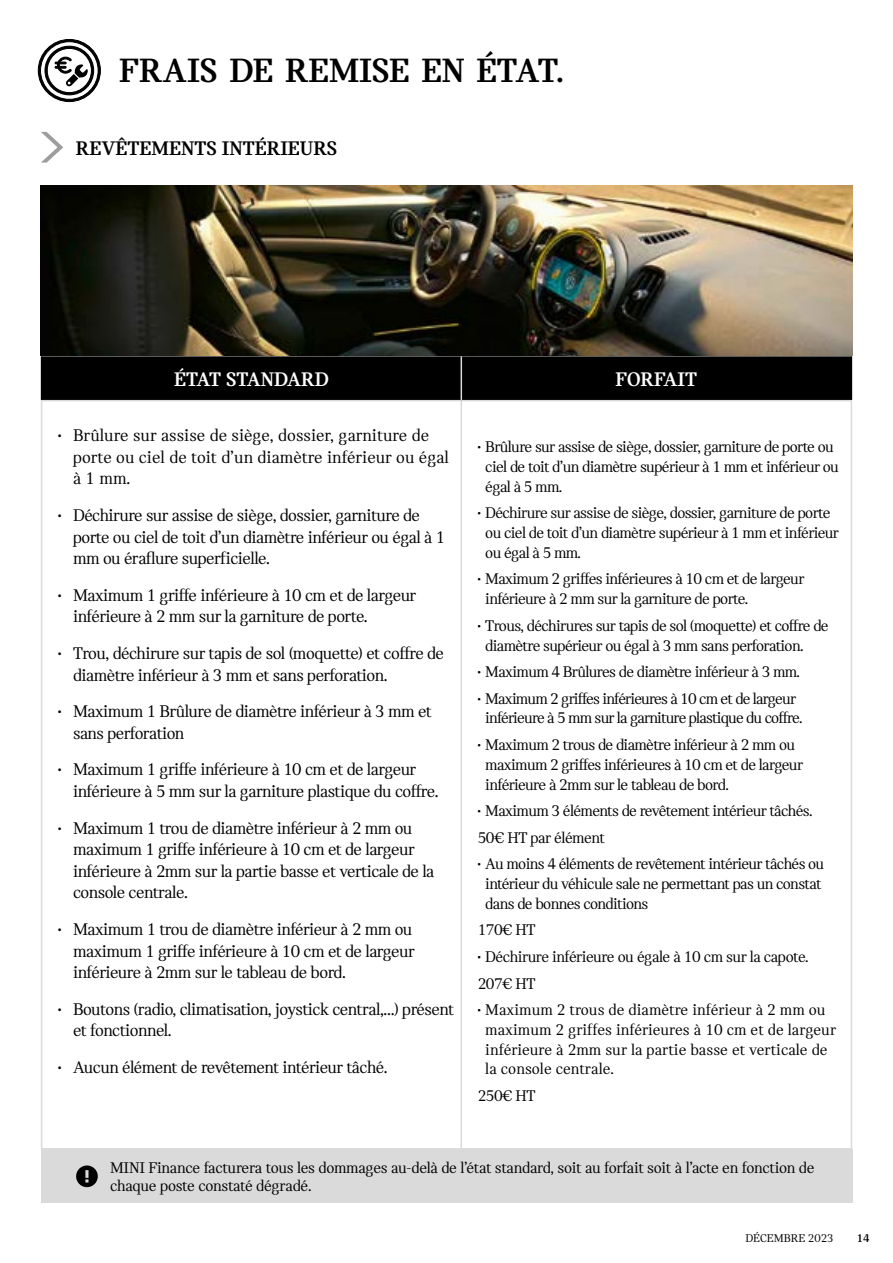
<style>
.page{position:relative;width:893px;height:1263px;background:#fff}
.page>*{position:absolute;margin:0;border:0;box-sizing:border-box;transform-origin:0 0}
.t1{font:700 36px "MINI Serif";letter-spacing:-.005em;color:#000}
.t2{font:700 21px "MINI Serif";color:#000}
.t3{font:700 21px "MINI Serif";color:#fff}
.t4{font:18px/21.6px "MINI Serif";letter-spacing:-.03em;color:#000}
.t5{font:18px/21.6px "MINI Serif";color:#000}
.t6{font:16.5px/19.8px "MINI Serif";letter-spacing:-.04em;color:#000}
.t7{font:16.5px/19.8px "MINI Serif";color:#000}
.t8{font:16.5px/18px "MINI Serif";letter-spacing:-.02em;color:#000}
.t9{font:12px "MINI Serif";color:#000}
.t10{font:700 12px "MINI Serif";color:#000}
</style>
<div class="page">
<svg style="left:41px;top:132px;width:22px;height:31px"></svg>
<div style="left:41px;top:1149px;width:811px;height:54px;background:#dadada"></div>
<svg style="left:76px;top:1165px;width:22px;height:22px"></svg>
<svg style="left:38px;top:39px;width:63px;height:63px"></svg>
<div style="left:42px;top:356px;width:809px;height:44px;background:#000"></div>
<hr style="left:461px;top:356px;width:1px;height:44px;background:#dadada">
<hr style="left:41px;top:400px;width:420px;height:1px;background:#dadada">
<hr style="left:41px;top:401px;width:1px;height:747px;background:#dadada">
<hr style="left:461px;top:400px;width:391px;height:1px;background:#dadada">
<hr style="left:461px;top:401px;width:1px;height:747px;background:#dadada">
<hr style="left:851px;top:401px;width:1px;height:747px;background:#dadada">
<hr style="left:41px;top:1148px;width:420px;height:1px;background:#dadada">
<hr style="left:461px;top:1148px;width:391px;height:1px;background:#dadada">
<hr style="left:41px;top:356px;width:1px;height:44px;background:#000">
<hr style="left:851px;top:356px;width:1px;height:44px;background:#000">
<img style="left:41px;top:185px;width:811px;height:171px">
<h1 class="t1" style="left:119px;top:50px;width:447px">FRAIS DE REMISE EN ÉTAT.</h1>
<p class="t2" style="left:76px;top:137px;width:263px">REVÊTEMENTS INTÉRIEURS</p>
<p class="t3" style="left:174px;top:367px;width:156px">ÉTAT STANDARD</p>
<p class="t3" style="left:616px;top:367px;width:83px">FORFAIT</p>
<p class="t5" style="left:73px;top:425px;width:377px;text-indent:-15px">• Brûlure sur assise de siège, dossier, garniture de porte ou ciel de toit d’un diamètre inférieur ou égal à 1 mm.</p>
<p class="t4" style="left:73px;top:504px;width:374px;text-indent:-15px">• Déchirure sur assise de siège, dossier, garniture de porte ou ciel de toit d’un diamètre inférieur ou égal à 1 mm ou éraflure superficielle.</p>
<p class="t4" style="left:73px;top:584px;width:345px;text-indent:-15px">• Maximum 1 griffe inférieure à 10 cm et de largeur inférieure à 2 mm sur la garniture de porte.</p>
<p class="t4" style="left:73px;top:642px;width:372px;text-indent:-15px">• Trou, déchirure sur tapis de sol (moquette) et coffre de diamètre inférieur à 3 mm et sans perforation.</p>
<p class="t4" style="left:73px;top:700px;width:360px;text-indent:-15px">• Maximum 1 Brûlure de diamètre inférieur à 3 mm et sans perforation</p>
<p class="t4" style="left:73px;top:759px;width:367px;text-indent:-15px">• Maximum 1 griffe inférieure à 10 cm et de largeur inférieure à 5 mm sur la garniture plastique du coffre.</p>
<p class="t4" style="left:73px;top:817px;width:363px;text-indent:-15px">• Maximum 1 trou de diamètre inférieur à 2 mm ou maximum 1 griffe inférieure à 10 cm et de largeur inférieure à 2mm sur la partie basse et verticale de la console centrale.</p>
<p class="t4" style="left:73px;top:918px;width:343px;text-indent:-15px">• Maximum 1 trou de diamètre inférieur à 2 mm ou maximum 1 griffe inférieure à 10 cm et de largeur inférieure à 2mm sur le tableau de bord.</p>
<p class="t4" style="left:73px;top:998px;width:383px;text-indent:-15px">• Boutons (radio, climatisation, joystick central,…) présent et fonctionnel.</p>
<p class="t4" style="left:58px;top:1056px;width:331px">• Aucun élément de revêtement intérieur tâché.</p>
<p class="t6" style="left:485px;top:437px;width:355px;text-indent:-8px">• Brûlure sur assise de siège, dossier, garniture de porte ou ciel de toit d’un diamètre supérieur à 1 mm et inférieur ou égal à 5 mm.</p>
<p class="t6" style="left:485px;top:503px;width:355px;text-indent:-8px">• Déchirure sur assise de siège, dossier, garniture de porte ou ciel de toit d’un diamètre supérieur à 1 mm et inférieur ou égal à 5 mm.</p>
<p class="t6" style="left:485px;top:569px;width:320px;text-indent:-8px">• Maximum 2 griffes inférieures à 10 cm et de largeur inférieure à 2 mm sur la garniture de porte.</p>
<p class="t6" style="left:485px;top:615px;width:345px;text-indent:-8px">• Trous, déchirures sur tapis de sol (moquette) et coffre de diamètre supérieur ou égal à 3 mm sans perforation.</p>
<p class="t6" style="left:478px;top:662px;width:324px">• Maximum 4 Brûlures de diamètre inférieur à 3 mm.</p>
<p class="t6" style="left:478px;top:688px;width:326px;text-align:center">• Maximum 2 griffes inférieures à 10 cm et de largeur inférieure à 5 mm sur la garniture plastique du coffre.</p>
<p class="t6" style="left:485px;top:735px;width:319px;text-indent:-8px">• Maximum 2 trous de diamètre inférieur à 2 mm ou maximum 2 griffes inférieures à 10 cm et de largeur inférieure à 2mm sur le tableau de bord.</p>
<p class="t6" style="left:478px;top:797px;width:336px;line-height:26.5px">• Maximum 3 éléments de revêtement intérieur tâchés.<br>50€ HT par élément</p>
<p class="t6" style="left:485px;top:854px;width:340px;text-indent:-8px">• Au moins 4 éléments de revêtement intérieur tâchés ou intérieur du véhicule sale ne permettant pas un constat dans de bonnes conditions</p>
<p class="t6" style="left:478px;top:920px;width:59px">170€ HT</p>
<p class="t6" style="left:478px;top:943px;width:332px;line-height:26.5px">• Déchirure inférieure ou égale à 10 cm sur la capote.<br>207€ HT</p>
<p class="t7" style="left:485px;top:1000px;width:352px;text-indent:-8px">• Maximum 2 trous de diamètre inférieur à 2 mm ou maximum 2 griffes inférieures à 10 cm et de largeur inférieure à 2mm sur la partie basse et verticale de la console centrale.</p>
<p class="t6" style="left:478px;top:1086px;width:59px">250€ HT</p>
<p class="t8" style="left:110px;top:1158px;width:706px">MINI Finance facturera tous les dommages au-delà de l’état standard, soit au forfait soit à l’acte en fonction de chaque poste constaté dégradé.</p>
<p class="t9" style="left:745px;top:1231px;width:90px">DÉCEMBRE 2023</p>
<p class="t10" style="left:857px;top:1231px;width:14px">14</p>
</div>
